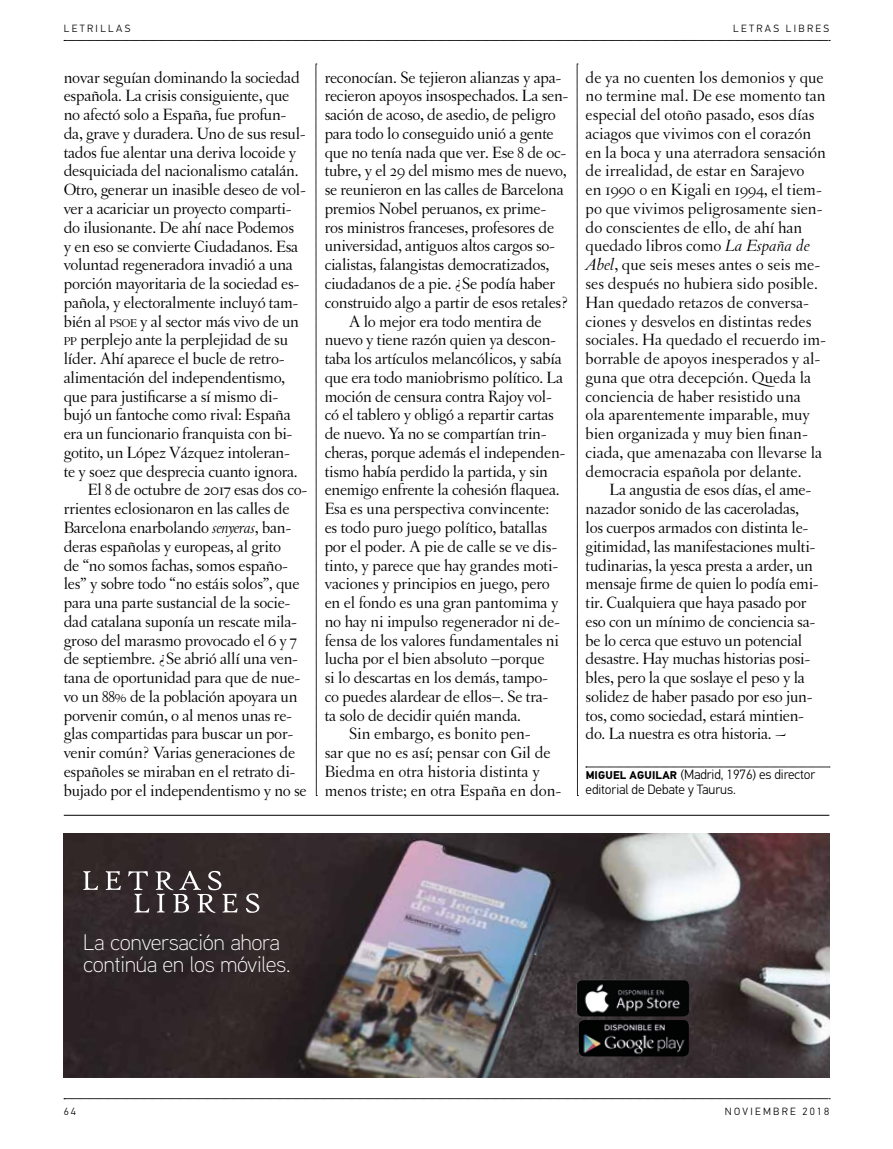
<style>
.page{position:relative;width:893px;height:1149px;background:#fff}
.page>*{position:absolute;margin:0;border:0;box-sizing:border-box;transform-origin:0 0}
.t1{font:300 22.5px/22.5px "Aaux Next";letter-spacing:-.02em;color:#fff}
.t2{font:17.25px/18.8px "Letras Oldstyle";letter-spacing:-.015em;color:#000}
.t3{font:300 13.5px/15px "PF Din Text Pro";letter-spacing:-.005em;color:#000}
.t4{font:300 10.5px "PF Din Text Pro";letter-spacing:.22em;color:#000}
.s1{font-size:12.15px}
.s2{font-style:italic}
.s3{font-weight:700;font-size:11.25px}
</style>
<div class="page">
<svg style="left:64px;top:40px;width:766px;height:1px"></svg>
<svg style="left:64px;top:1098px;width:766px;height:1px"></svg>
<svg style="left:577px;top:64px;width:1px;height:732px"></svg>
<svg style="left:316px;top:64px;width:1px;height:732px"></svg>
<svg style="left:586px;top:766px;width:244px;height:1px"></svg>
<hr style="left:64px;top:814px;width:765px;height:1px;background:#000">
<img style="left:64px;top:833px;width:765px;height:243px">
<svg style="left:83px;top:870px;width:176px;height:42px;background:#51484a"></svg>
<img style="left:579px;top:1019px;width:110px;height:37px">
<img style="left:577px;top:979px;width:112px;height:37px">
<p class="t4" style="left:64px;top:22px;width:68px">LETRILLAS</p>
<p class="t4" style="left:733px;top:22px;width:97px">LETRAS LIBRES</p>
<p class="t2" style="left:64px;top:68px;width:238px">novar seguían dominando la sociedad</p>
<p class="t2" style="left:64px;top:86px;width:227px">española. La crisis consiguiente, que</p>
<p class="t2" style="left:64px;top:105px;width:224px">no afectó solo a España, fue profun-</p>
<p class="t2" style="left:64px;top:124px;width:243px">da, grave y duradera. Uno de sus resul-</p>
<p class="t2" style="left:64px;top:143px;width:234px">tados fue alentar una deriva locoide y</p>
<p class="t2" style="left:64px;top:161px;width:236px">desquiciada del nacionalismo catalán.</p>
<p class="t2" style="left:64px;top:180px;width:244px">Otro, generar un inasible deseo de vol-</p>
<p class="t2" style="left:64px;top:199px;width:229px">ver a acariciar un proyecto comparti-</p>
<p class="t2" style="left:64px;top:218px;width:232px">do ilusionante. De ahí nace Podemos</p>
<p class="t2" style="left:64px;top:236px;width:236px">y en eso se convierte Ciudadanos. Esa</p>
<p class="t2" style="left:64px;top:255px;width:231px">voluntad regeneradora invadió a una</p>
<p class="t2" style="left:64px;top:274px;width:237px">porción mayoritaria de la sociedad es-</p>
<p class="t2" style="left:64px;top:293px;width:236px">pañola, y electoralmente incluyó tam-</p>
<p class="t2" style="left:64px;top:311px;width:237px">bién al <span class="s1">PSOE</span> y al sector más vivo de un</p>
<p class="t2" style="left:64px;top:330px;width:226px"><span class="s1">PP</span> perplejo ante la perplejidad de su</p>
<p class="t2" style="left:64px;top:349px;width:222px">líder. Ahí aparece el bucle de retro-</p>
<p class="t2" style="left:64px;top:368px;width:223px">alimentación del independentismo,</p>
<p class="t2" style="left:64px;top:386px;width:216px">que para justificarse a sí mismo di-</p>
<p class="t2" style="left:64px;top:405px;width:229px">bujó un fantoche como rival: España</p>
<p class="t2" style="left:64px;top:424px;width:230px">era un funcionario franquista con bi-</p>
<p class="t2" style="left:64px;top:443px;width:228px">gotito, un López Vázquez intoleran-</p>
<p class="t2" style="left:64px;top:461px;width:235px">te y soez que desprecia cuanto ignora.</p>
<p class="t2" style="left:88px;top:480px;width:221px">El 8 de octubre de 2017 esas dos co-</p>
<p class="t2" style="left:64px;top:499px;width:227px">rrientes eclosionaron en las calles de</p>
<p class="t2" style="left:64px;top:518px;width:229px">Barcelona enarbolando <span class="s2">senyeras</span>, ban-</p>
<p class="t2" style="left:64px;top:536px;width:219px">deras españolas y europeas, al grito</p>
<p class="t2" style="left:64px;top:555px;width:226px">de “no somos fachas, somos españo-</p>
<p class="t2" style="left:64px;top:574px;width:237px">les” y sobre todo “no estáis solos”, que</p>
<p class="t2" style="left:64px;top:593px;width:228px">para una parte sustancial de la socie-</p>
<p class="t2" style="left:64px;top:611px;width:235px">dad catalana suponía un rescate mila-</p>
<p class="t2" style="left:64px;top:630px;width:234px">groso del marasmo provocado el 6 y 7</p>
<p class="t2" style="left:64px;top:649px;width:236px">de septiembre. ¿Se abrió allí una ven-</p>
<p class="t2" style="left:64px;top:668px;width:238px">tana de oportunidad para que de nue-</p>
<p class="t2" style="left:64px;top:686px;width:235px">vo un 88% de la población apoyara un</p>
<p class="t2" style="left:64px;top:705px;width:230px">porvenir común, o al menos unas re-</p>
<p class="t2" style="left:64px;top:724px;width:231px">glas compartidas para buscar un por-</p>
<p class="t2" style="left:64px;top:743px;width:233px">venir común? Varias generaciones de</p>
<p class="t2" style="left:64px;top:761px;width:233px">españoles se miraban en el retrato di-</p>
<p class="t2" style="left:64px;top:780px;width:244px">bujado por el independentismo y no se</p>
<p class="t2" style="left:325px;top:68px;width:238px">reconocían. Se tejieron alianzas y apa-</p>
<p class="t2" style="left:325px;top:86px;width:245px">recieron apoyos insospechados. La sen-</p>
<p class="t2" style="left:325px;top:105px;width:233px">sación de acoso, de asedio, de peligro</p>
<p class="t2" style="left:325px;top:124px;width:231px">para todo lo conseguido unió a gente</p>
<p class="t2" style="left:325px;top:143px;width:243px">que no tenía nada que ver. Ese 8 de oc-</p>
<p class="t2" style="left:325px;top:161px;width:243px">tubre, y el 29 del mismo mes de nuevo,</p>
<p class="t2" style="left:325px;top:180px;width:241px">se reunieron en las calles de Barcelona</p>
<p class="t2" style="left:325px;top:199px;width:223px">premios Nobel peruanos, ex prime-</p>
<p class="t2" style="left:325px;top:218px;width:231px">ros ministros franceses, profesores de</p>
<p class="t2" style="left:325px;top:236px;width:232px">universidad, antiguos altos cargos so-</p>
<p class="t2" style="left:325px;top:255px;width:226px">cialistas, falangistas democratizados,</p>
<p class="t2" style="left:325px;top:274px;width:232px">ciudadanos de a pie. ¿Se podía haber</p>
<p class="t2" style="left:325px;top:293px;width:245px">construido algo a partir de esos retales?</p>
<p class="t2" style="left:349px;top:311px;width:194px">A lo mejor era todo mentira de</p>
<p class="t2" style="left:325px;top:330px;width:233px">nuevo y tiene razón quien ya descon-</p>
<p class="t2" style="left:325px;top:349px;width:239px">taba los artículos melancólicos, y sabía</p>
<p class="t2" style="left:325px;top:368px;width:240px">que era todo maniobrismo político. La</p>
<p class="t2" style="left:325px;top:386px;width:229px">moción de censura contra Rajoy vol-</p>
<p class="t2" style="left:325px;top:405px;width:231px">có el tablero y obligó a repartir cartas</p>
<p class="t2" style="left:325px;top:424px;width:223px">de nuevo. Ya no se compartían trin-</p>
<p class="t2" style="left:325px;top:443px;width:242px">cheras, porque además el independen-</p>
<p class="t2" style="left:325px;top:461px;width:225px">tismo había perdido la partida, y sin</p>
<p class="t2" style="left:325px;top:480px;width:236px">enemigo enfrente la cohesión flaquea.</p>
<p class="t2" style="left:325px;top:499px;width:226px">Esa es una perspectiva convincente:</p>
<p class="t2" style="left:325px;top:518px;width:224px">es todo puro juego político, batallas</p>
<p class="t2" style="left:325px;top:536px;width:234px">por el poder. A pie de calle se ve dis-</p>
<p class="t2" style="left:325px;top:555px;width:235px">tinto, y parece que hay grandes moti-</p>
<p class="t2" style="left:325px;top:574px;width:227px">vaciones y principios en juego, pero</p>
<p class="t2" style="left:325px;top:593px;width:235px">en el fondo es una gran pantomima y</p>
<p class="t2" style="left:325px;top:611px;width:237px">no hay ni impulso regenerador ni de-</p>
<p class="t2" style="left:325px;top:630px;width:236px">fensa de los valores fundamentales ni</p>
<p class="t2" style="left:325px;top:649px;width:221px">lucha por el bien absoluto –porque</p>
<p class="t2" style="left:325px;top:668px;width:225px">si lo descartas en los demás, tampo-</p>
<p class="t2" style="left:325px;top:686px;width:225px">co puedes alardear de ellos–. Se tra-</p>
<p class="t2" style="left:325px;top:705px;width:198px">ta solo de decidir quién manda.</p>
<p class="t2" style="left:349px;top:724px;width:183px">Sin embargo, es bonito pen-</p>
<p class="t2" style="left:325px;top:743px;width:227px">sar que no es así; pensar con Gil de</p>
<p class="t2" style="left:325px;top:761px;width:217px">Biedma en otra historia distinta y</p>
<p class="t2" style="left:325px;top:780px;width:238px">menos triste; en otra España en don-</p>
<p class="t2" style="left:586px;top:68px;width:242px">de ya no cuenten los demonios y que no termine mal. De ese momento tan especial del otoño pasado, esos días aciagos que vivimos con el corazón en la boca y una aterradora sensación de irrealidad, de estar en Sarajevo<br>en 1990 o en Kigali en 1994, el tiem&shy;po que vivimos peligrosamente sien&shy;do conscientes de ello, de ahí han quedado libros como <span class="s2">La España de Abel</span>, que seis meses antes o seis me&shy;ses después no hubiera sido posible.<br>Han quedado retazos de conversa&shy;ciones y desvelos en distintas redes sociales. Ha quedado el recuerdo im&shy;borrable de apoyos inesperados y al&shy;guna que otra decepción. Queda la conciencia de haber resistido una<br>ola aparentemente imparable, muy bien organizada y muy bien finan&shy;ciada, que amenazaba con llevarse la democracia española por delante.</p>
<p class="t2" style="left:586px;top:480px;width:235px;text-indent:24px">La angustia de esos días, el ame&shy;nazador sonido de las caceroladas, los cuerpos armados con distinta le&shy;gitimidad, las manifestaciones multi&shy;tudinarias, la yesca presta a arder, un mensaje firme de quien lo podía emi&shy;tir. Cualquiera que haya pasado por eso con un mínimo de conciencia sa&shy;be lo cerca que estuvo un potencial desastre. Hay muchas historias posi&shy;bles, pero la que soslaye el peso y la solidez de haber pasado por eso jun&shy;tos, como sociedad, estará mintien&shy;do. La nuestra es otra historia. ~</p>
<p class="t3" style="left:586px;top:767px;width:231px"><span class="s3">MIGUEL AGUILAR</span> (Madrid, 1976) es director editorial de Debate y Taurus.</p>
<h1 class="t1" style="left:83px;top:929px;width:209px">La conversación ahora continúa en los móviles.</h1>
<p class="t4" style="left:64px;top:1104px;width:14px">64</p>
<p class="t4" style="left:725px;top:1104px;width:106px">NOVIEMBRE 2018</p>
</div>
